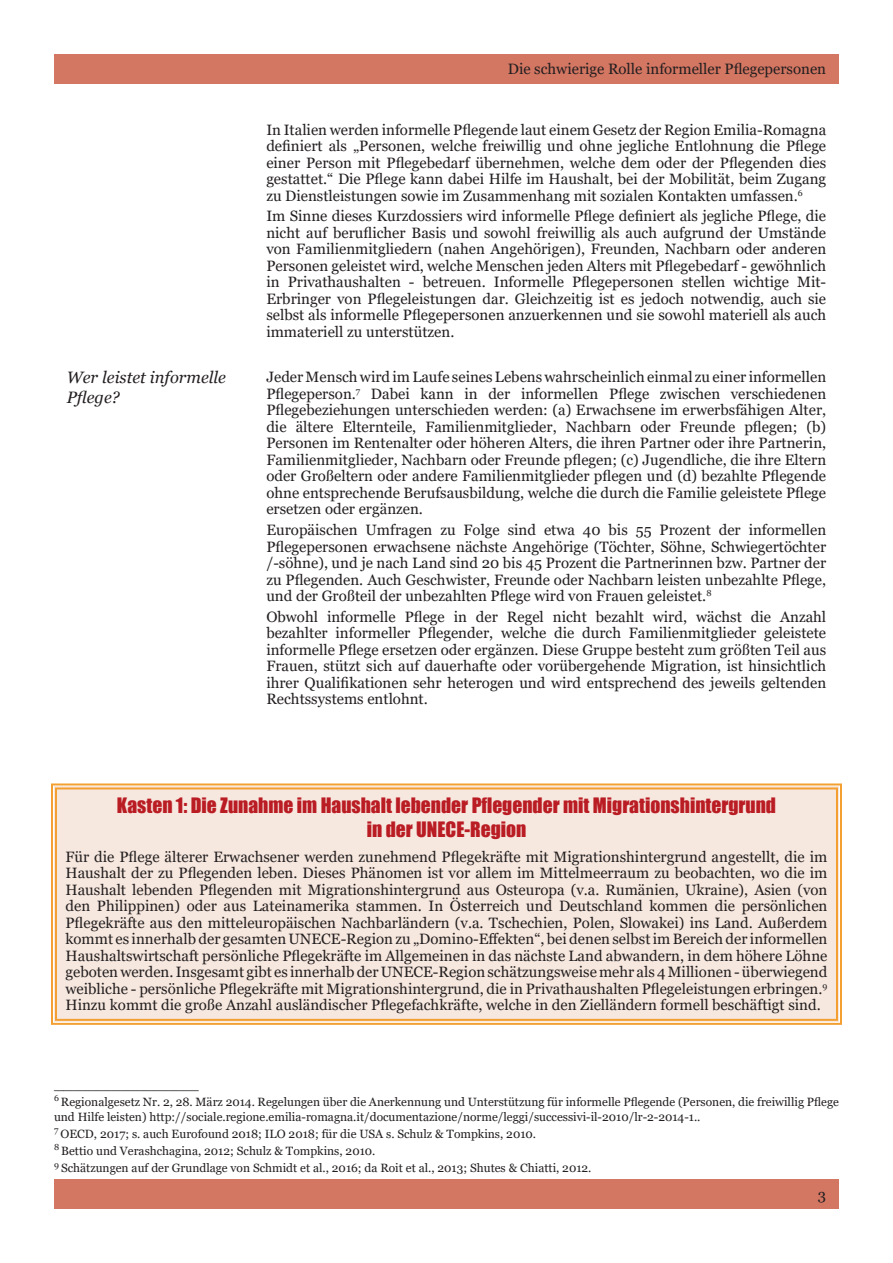
<style>
.page{position:relative;width:893px;height:1263px;background:#fff}
.page>*{position:absolute;margin:0;border:0;box-sizing:border-box;transform-origin:0 0}
.Red_title{font:19.5px "Impact";color:#ba1c24}
.Red_title-2{font:italic 16.5px/19.8px "Georgia";color:#231f20}
.Georgia_10_regular{font:15px/16.5px "Georgia";color:#231f20;text-align:justify}
.Georgia_10_regular-2{font:12px/15px "Georgia";color:#231f20}
</style>
<div class="page">
<div style="left:54px;top:54px;width:785px;height:29px;background:#d37662"></div>
<div style="left:54px;top:1180px;width:785px;height:29px;background:#d37662"></div>
<div style="left:51px;top:783px;width:791px;height:242px;background:#f7e8df"></div>
<div style="left:55px;top:787px;width:783px;height:234px;border:2px solid #f49f31"></div>
<p class="Georgia_10_regular" style="left:508px;top:61px;width:320px">Die schwierige Rolle informeller Pflegepersonen</p>
<p class="Georgia_10_regular" style="left:266px;top:122px;width:561px">In Italien werden informelle Pflegende laut einem Gesetz der Region Emilia-Romagna definiert als „Personen, welche freiwillig und ohne jegliche Entlohnung die Pflege einer Person mit Pflegebedarf übernehmen, welche dem oder der Pflegenden dies gestattet.“ Die Pflege kann dabei Hilfe im Haushalt, bei der Mobilität, beim Zugang zu Dienstleistungen sowie im Zusammenhang mit sozialen Kontakten umfassen.<sup>6</sup></p>
<p class="Georgia_10_regular" style="left:266px;top:208px;width:561px">Im Sinne dieses Kurzdossiers wird informelle Pflege definiert als jegliche Pflege, die nicht auf beruflicher Basis und sowohl freiwillig als auch aufgrund der Umstände von Familienmitgliedern (nahen Angehörigen), Freunden, Nachbarn oder anderen Personen geleistet wird, welche Menschen jeden Alters mit Pflegebedarf - gewöhnlich in Privathaushalten - betreuen. Informelle Pflegepersonen stellen wichtige Mit-Erbringer von Pflegeleistungen dar. Gleichzeitig ist es jedoch notwendig, auch sie selbst als informelle Pflegepersonen anzuerkennen und sie sowohl materiell als auch immateriell zu unterstützen.</p>
<p class="Red_title-2" style="left:67px;top:368px;width:161px">Wer leistet informelle<br>Pflege?</p>
<p class="Georgia_10_regular" style="left:266px;top:369px;width:561px">Jeder Mensch wird im Laufe seines Lebens wahrscheinlich einmal zu einer informellen Pflegeperson.<sup>7</sup> Dabei kann in der informellen Pflege zwischen verschiedenen Pflegebeziehungen unterschieden werden: (a) Erwachsene im erwerbsfähigen Alter, die ältere Elternteile, Familienmitglieder, Nachbarn oder Freunde pflegen; (b)<br>Personen im Rentenalter oder höheren Alters, die ihren Partner oder ihre Partnerin, Familienmitglieder, Nachbarn oder Freunde pflegen; (c) Jugendliche, die ihre Eltern oder Großeltern oder andere Familienmitglieder pflegen und (d) bezahlte Pflegende ohne entsprechende Berufsausbildung, welche die durch die Familie geleistete Pflege ersetzen oder ergänzen.</p>
<p class="Georgia_10_regular" style="left:266px;top:522px;width:561px">Europäischen Umfragen zu Folge sind etwa 40 bis 55 Prozent der informellen Pflegepersonen erwachsene nächste Angehörige (Töchter, Söhne, Schwiegertöchter /-söhne), und je nach Land sind 20 bis 45 Prozent die Partnerinnen bzw. Partner der zu Pflegenden. Auch Geschwister, Freunde oder Nachbarn leisten unbezahlte Pflege, und der Großteil der unbezahlten Pflege wird von Frauen geleistet.<sup>8</sup></p>
<p class="Georgia_10_regular" style="left:266px;top:609px;width:561px">Obwohl informelle Pflege in der Regel nicht bezahlt wird, wächst die Anzahl bezahlter informeller Pflegender, welche die durch Familienmitglieder geleistete informelle Pflege ersetzen oder ergänzen. Diese Gruppe besteht zum größten Teil aus Frauen, stützt sich auf dauerhafte oder vorübergehende Migration, ist hinsichtlich ihrer Qualifikationen sehr heterogen und wird entsprechend des jeweils geltenden Rechtssystems entlohnt.</p>
<p class="Red_title" style="left:117px;top:791px;width:661px">Kasten 1: Die Zunahme im Haushalt lebender Pflegender mit Migrationshintergrund</p>
<p class="Red_title" style="left:367px;top:814px;width:161px">in der UNECE-Region</p>
<p class="Georgia_10_regular" style="left:66px;top:849px;width:763px">Für die Pflege älterer Erwachsener werden zunehmend Pflegekräfte mit Migrationshintergrund angestellt, die im Haushalt der zu Pflegenden leben. Dieses Phänomen ist vor allem im Mittelmeerraum zu beobachten, wo die im Haushalt lebenden Pflegenden mit Migrationshintergrund aus Osteuropa (v.a. Rumänien, Ukraine), Asien (von den Philippinen) oder aus Lateinamerika stammen. In Österreich und Deutschland kommen die persönlichen Pflegekräfte aus den mitteleuropäischen Nachbarländern (v.a. Tschechien, Polen, Slowakei) ins Land. Außerdem kommt es innerhalb der gesamten UNECE-Region zu „Domino-Effekten“, bei denen selbst im Bereich der informellen Haushaltswirtschaft persönliche Pflegekräfte im Allgemeinen in das nächste Land abwandern, in dem höhere Löhne geboten werden. Insgesamt gibt es innerhalb der UNECE-Region schätzungsweise mehr als 4 Millionen - überwiegend weibliche - persönliche Pflegekräfte mit Migrationshintergrund, die in Privathaushalten Pflegeleistungen erbringen.<sup>9<br></sup>Hinzu kommt die große Anzahl ausländischer Pflegefachkräfte, welche in den Zielländern formell beschäftigt sind.</p>
<p class="Georgia_10_regular" style="left:54px;top:1076px;width:146px">_______________</p>
<p class="Georgia_10_regular-2" style="left:54px;top:1095px;width:786px"><sup>6</sup> Regionalgesetz Nr. 2, 28. März 2014. Regelungen über die Anerkennung und Unterstützung für informelle Pflegende (Personen, die freiwillig Pflege und Hilfe leisten) http://sociale.regione.emilia-romagna.it/documentazione/norme/leggi/successivi-il-2010/lr-2-2014-1..</p>
<p class="Georgia_10_regular-2" style="left:54px;top:1127px;width:484px"><sup>7</sup> OECD, 2017; s. auch Eurofound 2018; ILO 2018; für die USA s. Schulz &amp; Tompkins, 2010.</p>
<p class="Georgia_10_regular-2" style="left:54px;top:1144px;width:323px"><sup>8</sup> Bettio und Verashchagina, 2012; Schulz &amp; Tompkins, 2010.</p>
<p class="Georgia_10_regular-2" style="left:54px;top:1161px;width:539px"><sup>9</sup> Schätzungen auf der Grundlage von Schmidt et al., 2016; da Roit et al., 2013; Shutes &amp; Chiatti, 2012.</p>
<p class="Georgia_10_regular" style="left:818px;top:1187px;width:10px">3</p>
</div>
